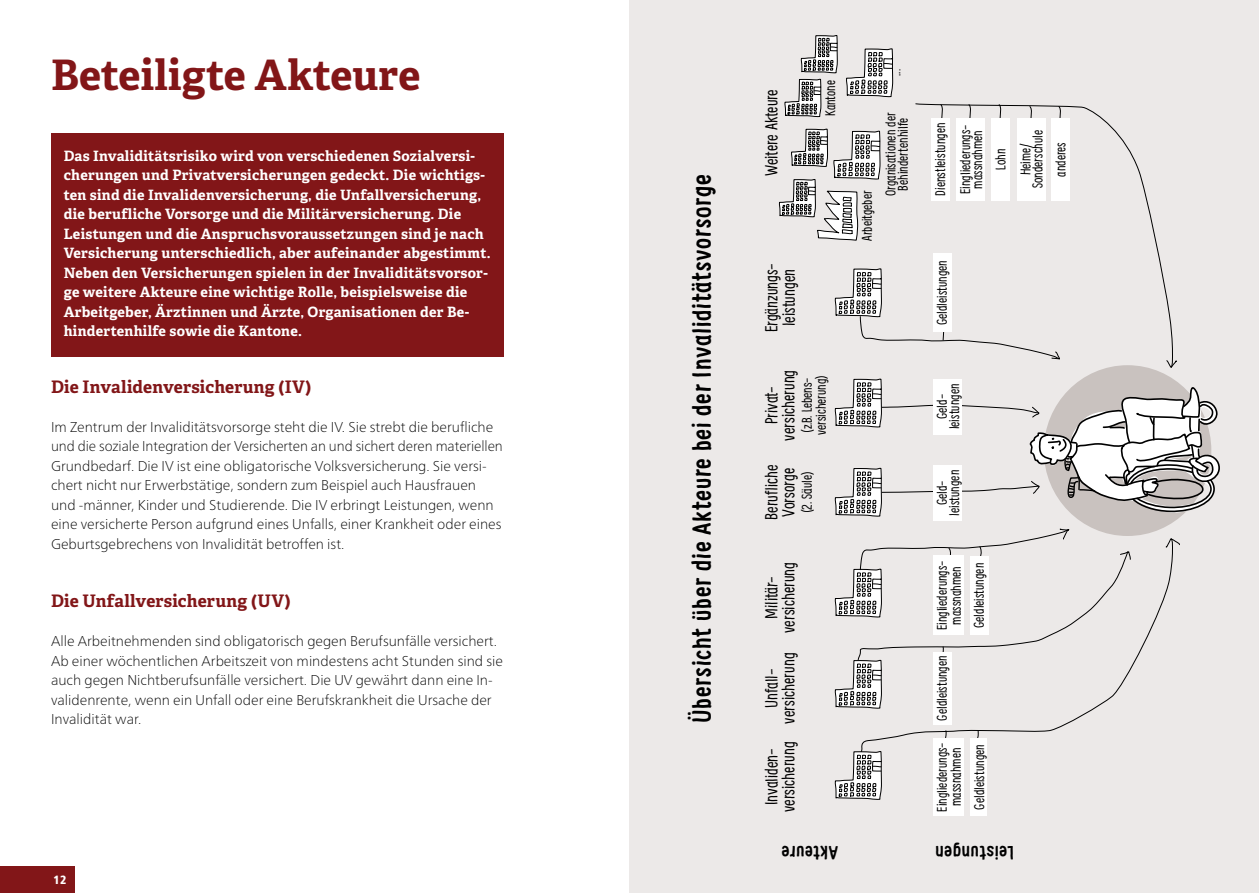
<style>
.page{position:relative;width:1259px;height:893px;background:#fff}
.page>*{position:absolute;margin:0;border:0;box-sizing:border-box;transform-origin:0 0}
.Haupttitel_Adelle_Bo{font:700 42px "Adelle";color:#821618}
.t1{font:700 25.8px "Supernettcn";letter-spacing:.03em;color:#000}
.t2{font:700 18.9px "Supernettcn";letter-spacing:.03em;color:#000}
.t3{font:17.25px/17.2px "Supernettcn";color:#000;text-align:center}
._2_Untertitel_Adelle{font:700 17.25px "Adelle";letter-spacing:.01em;color:#821618}
.LAUFTEXT{font:100 14.25px/19.5px "Frutiger Neue LT Pro";color:#000}
.Lead{font:700 14.25px/19.5px "Adelle";letter-spacing:.02em;color:#fff}
.t4{font:13.8px/12px "Supernettcn";color:#000;text-align:center}
.t5{font:900 condensed 12px "Frutiger";color:#fff}
</style>
<div class="page">
<div style="left:0;top:866px;width:74px;height:27px;background:#821618"></div>
<div style="left:51px;top:133px;width:452px;height:224px;background:#821618"></div>
<div style="left:629px;top:1px;width:630px;height:892px;background:#ece9e8"></div>
<div style="left:1043px;top:365px;width:168px;height:171px;background:#c9c2bf;border-radius:50%"></div>
<div style="left:933px;top:738px;width:31px;height:78px;background:#fff"></div>
<div style="left:970px;top:738px;width:17px;height:78px;background:#fff"></div>
<svg style="left:861px;top:548px;width:312px;height:203px"></svg>
<svg style="left:915px;top:103px;width:258px;height:265px"></svg>
<div style="left:933px;top:465px;width:29px;height:55px;background:#fff"></div>
<svg style="left:1166px;top:360px;width:11px;height:8px"></svg>
<svg style="left:1165px;top:538px;width:15px;height:10px"></svg>
<svg style="left:834px;top:751px;width:48px;height:49px"></svg>
<svg style="left:834px;top:528px;width:296px;height:181px"></svg>
<svg style="left:834px;top:379px;width:386px;height:138px"></svg>
<svg style="left:834px;top:268px;width:227px;height:92px"></svg>
<svg style="left:784px;top:79px;width:37px;height:38px"></svg>
<svg style="left:801px;top:35px;width:36px;height:38px"></svg>
<svg style="left:779px;top:129px;width:101px;height:112px"></svg>
<svg style="left:846px;top:48px;width:47px;height:49px"></svg>
<div style="left:931px;top:118px;width:18px;height:82px;background:#fff"></div>
<div style="left:991px;top:118px;width:19px;height:82px;background:#fff"></div>
<div style="left:1051px;top:118px;width:19px;height:82px;background:#fff"></div>
<div style="left:956px;top:118px;width:29px;height:82px;background:#fff"></div>
<div style="left:1016px;top:118px;width:29px;height:82px;background:#fff"></div>
<h1 class="Haupttitel_Adelle_Bo" style="left:51px;top:49px;width:371px">Beteiligte Akteure</h1>
<p class="Lead" style="left:64px;top:146px;width:428px">Das Invaliditätsrisiko wird von verschiedenen Sozialversi&shy;cherungen und Privatversicherungen gedeckt. Die wichtigs&shy;ten sind die Invalidenversicherung, die Unfallversicherung, die berufliche Vorsorge und die Militärversicherung. Die Leistungen und die Anspruchsvoraussetzungen sind je nach Versicherung unterschiedlich, aber aufeinander abgestimmt.<br>Neben den Versicherungen spielen in der Invaliditätsvorsor&shy;ge weitere Akteure eine wichtige Rolle, beispielsweise die Arbeitgeber, Ärztinnen und Ärzte, Organisationen der Be&shy;hindertenhilfe sowie die Kantone.</p>
<h2 class="_2_Untertitel_Adelle" style="left:51px;top:375px;width:262px">Die Invalidenversicherung (IV)</h2>
<p class="LAUFTEXT" style="left:51px;top:417px;width:453px">Im Zentrum der Invaliditätsvorsorge steht die IV. Sie strebt die berufliche und die soziale Integration der Versicherten an und sichert deren materiellen Grundbedarf. Die IV ist eine obligatorische Volksversicherung. Sie versi&shy;chert nicht nur Erwerbstätige, sondern zum Beispiel auch Hausfrauen und -männer, Kinder und Studierende. Die IV erbringt Leistungen, wenn eine versicherte Person aufgrund eines Unfalls, einer Krankheit oder eines Geburtsgebrechens von Invalidität betroffen ist.</p>
<h2 class="_2_Untertitel_Adelle" style="left:51px;top:590px;width:241px">Die Unfallversicherung (UV)</h2>
<p class="LAUFTEXT" style="left:51px;top:631px;width:453px">Alle Arbeitnehmenden sind obligatorisch gegen Berufsunfälle versichert.<br>Ab einer wöchentlichen Arbeitszeit von mindestens acht Stunden sind sie auch gegen Nichtberufsunfälle versichert. Die UV gewährt dann eine In&shy;validenrente, wenn ein Unfall oder eine Berufskrankheit die Ursache der Invalidität war.</p>
<p class="t5" style="left:54px;top:872px;width:14px">12</p>
<h2 class="t1" style="left:684px;top:723px;width:550px;rotate:-90deg">Übersicht über die Akteure bei der Invaliditätsvorsorge</h2>
<p class="t3" style="left:762px;top:176px;width:88px;rotate:-90deg">Weitere Akteure</p>
<p class="t4" style="left:823px;top:116px;width:37px;rotate:-90deg">Kantone</p>
<p class="t3" style="left:762px;top:332px;width:71px;rotate:-90deg">Ergänzungs&shy;leistungen</p>
<p class="t3" style="left:762px;top:441px;width:72px;rotate:-90deg">Privat&shy;versicherung</p>
<p class="t4" style="left:799px;top:435px;width:62px;line-height:13.8px;text-align:left;rotate:-90deg">(z.B. Lebens&shy;versicherung)</p>
<p class="t3" style="left:762px;top:520px;width:57px;text-align:left;rotate:-90deg">Berufliche<br>Vorsorge</p>
<p class="t4" style="left:800px;top:513px;width:43px;rotate:-90deg">(2. Säule)</p>
<p class="t3" style="left:762px;top:633px;width:72px;rotate:-90deg">Militär&shy;versicherung</p>
<p class="t3" style="left:762px;top:723px;width:72px;rotate:-90deg">Unfall&shy;versicherung</p>
<p class="t3" style="left:762px;top:812px;width:72px;rotate:-90deg">Invaliden&shy;versicherung</p>
<h3 class="t2" style="left:838px;top:865px;width:58px;rotate:-180deg">Akteure</h3>
<p class="t4" style="left:889px;top:76px;width:9px;rotate:-90deg">...</p>
<p class="t4" style="left:860px;top:241px;width:52px;rotate:-90deg">Arbeitgeber</p>
<p class="t4" style="left:884px;top:196px;width:85px;rotate:-90deg">Organisationen der<br>Behindertenhilfe</p>
<p class="t4" style="left:934px;top:196px;width:74px;rotate:-90deg">Dienstleistungen</p>
<p class="t4" style="left:958px;top:194px;width:71px;rotate:-90deg">Eingliederungs&shy;massnahmen</p>
<p class="t4" style="left:1019px;top:188px;width:60px;rotate:-90deg">Heime/<br>Sonderschule</p>
<p class="t4" style="left:994px;top:170px;width:22px;rotate:-90deg">Lohn</p>
<p class="t4" style="left:1054px;top:177px;width:36px;rotate:-90deg">anderes</p>
<p class="t4" style="left:935px;top:325px;width:67px;rotate:-90deg">Geldleistungen</p>
<p class="t4" style="left:935px;top:429px;width:47px;rotate:-90deg">Geld&shy;leistungen</p>
<p class="t4" style="left:935px;top:516px;width:47px;rotate:-90deg">Geld&shy;leistungen</p>
<p class="t4" style="left:934px;top:630px;width:71px;line-height:13.8px;rotate:-90deg">Eingliederungs&shy;massnahmen</p>
<p class="t4" style="left:935px;top:721px;width:67px;rotate:-90deg">Geldleistungen</p>
<p class="t4" style="left:934px;top:812px;width:71px;line-height:13.8px;rotate:-90deg">Eingliederungs&shy;massnahmen</p>
<p class="t4" style="left:972px;top:628px;width:67px;rotate:-90deg">Geldleistungen</p>
<p class="t4" style="left:973px;top:810px;width:67px;rotate:-90deg">Geldleistungen</p>
<h3 class="t2" style="left:1014px;top:865px;width:80px;rotate:-180deg">Leistungen</h3>
</div>
